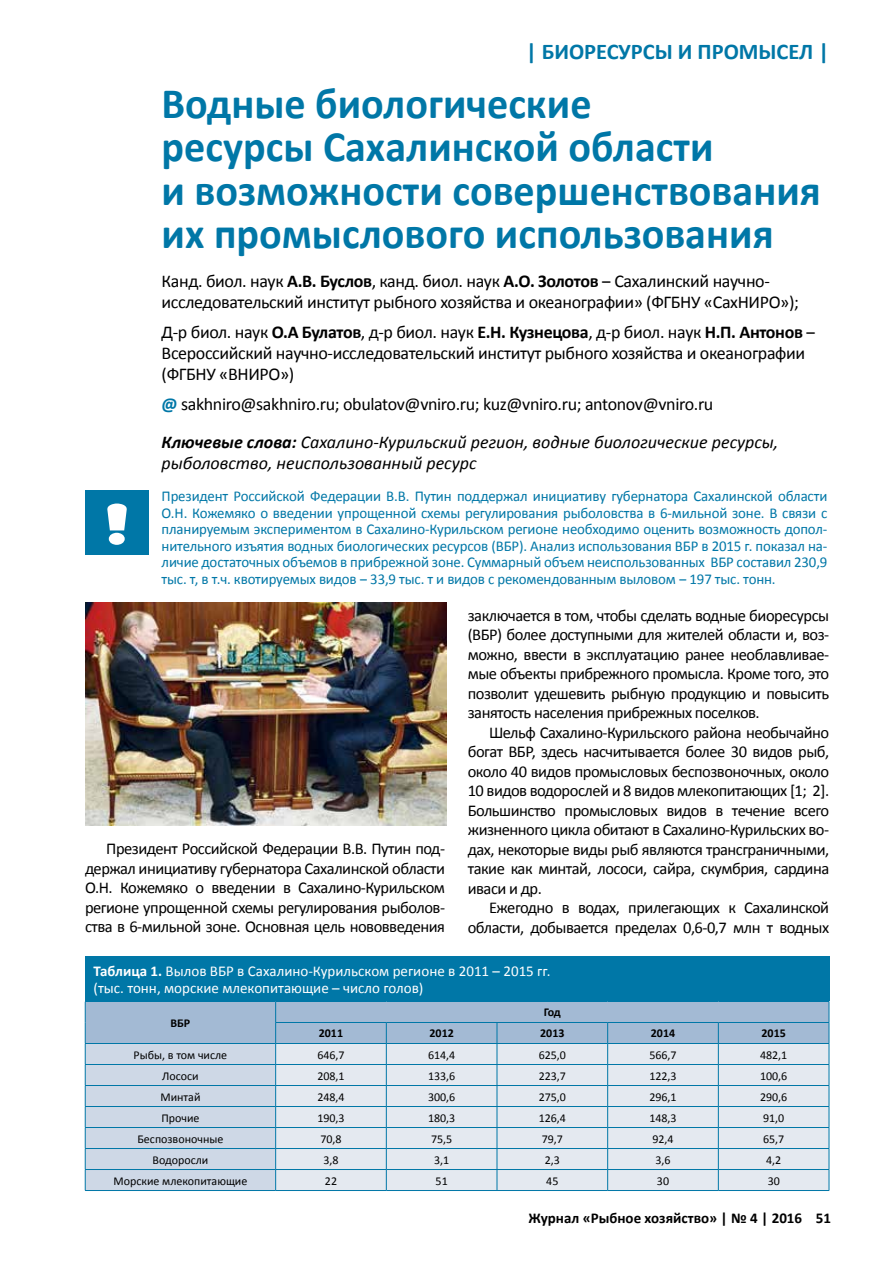
<style>
.page{position:relative;width:893px;height:1263px;background:#fff}
.page>*{position:absolute;margin:0;border:0;box-sizing:border-box;transform-origin:0 0}
.t1{font:67.5px "Bell Boy Lhf";color:#fff}
.t2{font:700 43.5px/43.5px "Calibri";color:#0077a7}
.t3{font:700 22.5px "Calibri";color:#0077a7}
.t4{font:18px/21px "Calibri";letter-spacing:-.02em;color:#000}
.t5{font:italic 18px "Calibri";color:#000}
.t6{font:16.5px/19.5px "Calibri";letter-spacing:-.03em;color:#000;text-align:justify}
.t7{font:15px/16.5px "Calibri";letter-spacing:-.01em;color:#0077a7;text-align:justify}
.t8{font:15px/16.5px "Calibri";color:#fff}
.t9{font:700 15px "Calibri";color:#000}
.t10{font:12px "Calibri";color:#000}
.t11{font:700 12px "Calibri";color:#000}
.s1{font-weight:700}
.s2{font-weight:700;color:#0077a7}
.s3{font-weight:700;font-style:italic}
.s4{font-style:italic}
</style>
<div class="page">
<div style="left:85px;top:490px;width:64px;height:65px;background:#0077a7"></div>
<img style="left:85px;top:602px;width:361px;height:223px">
<svg style="left:85px;top:1001px;width:745px;height:189px;background:#c5d5e3"></svg>
<hr style="left:85px;top:1190px;width:191px;height:1px;background:#0077a7">
<hr style="left:276px;top:1190px;width:110px;height:1px;background:#0077a7">
<hr style="left:386px;top:1190px;width:111px;height:1px;background:#0077a7">
<hr style="left:497px;top:1190px;width:111px;height:1px;background:#0077a7">
<hr style="left:608px;top:1190px;width:110px;height:1px;background:#0077a7">
<hr style="left:718px;top:1190px;width:111px;height:1px;background:#0077a7">
<div style="left:85px;top:956px;width:744px;height:45px;background:#0077a7"></div>
<h1 class="t1" style="left:102px;top:487px;width:27px">!</h1>
<h3 class="t3" style="left:526px;top:38px;width:305px">| БИОРЕСУРСЫ И ПРОМЫСЕЛ |</h3>
<h2 class="t2" style="left:162px;top:81px;width:661px">Водные биологические<br>ресурсы Сахалинской области<br>и возможности совершенствования их промыслового использования</h2>
<p class="t4" style="left:162px;top:271px;width:639px">Канд. биол. наук <span class="s1">А.В. Буслов</span>, канд. биол. наук <span class="s1">А.О. Золотов</span> ‒ Сахалинский научно&shy;исследовательский институт рыбного хозяйства и океанографии» (ФГБНУ «СахНИРО»);</p>
<p class="t4" style="left:162px;top:322px;width:655px">Д-р биол. наук <span class="s1">О.А Булатов</span>, д-р биол. наук <span class="s1">Е.Н. Кузнецова</span>, д-р биол. наук <span class="s1">Н.П. Антонов</span> ‒<br>Всероссийский научно-исследовательский институт рыбного хозяйства и океанографии (ФГБНУ «ВНИРО»)</p>
<p class="t4" style="left:162px;top:386px;width:618px;line-height:37.2px"><span class="s2">@</span> sakhniro@sakhniro.ru; obulatov@vniro.ru; kuz@vniro.ru; antonov@vniro.ru<br><span class="s3">Ключевые слова:</span> <span class="s4">Сахалино-Курильский регион, водные биологические ресурсы,</span></p>
<p class="t5" style="left:162px;top:450px;width:316px">рыболовство, неиспользованный ресурс</p>
<p class="t7" style="left:162px;top:488px;width:667px">Президент Российской Федерации В.В. Путин поддержал инициативу губернатора Сахалинской области О.Н. Кожемяко о введении упрощенной схемы регулирования рыболовства в 6-мильной зоне. В связи с планируемым экспериментом в Сахалино-Курильском регионе необходимо оценить возможность допол&shy;нительного изъятия водных биологических ресурсов (ВБР). Анализ использования ВБР в 2015 г. показал на&shy;личие достаточных объемов в прибрежной зоне. Суммарный объем неиспользованных ВБР составил 230,9 тыс. т, в т.ч. квотируемых видов ‒ 33,9 тыс. т и видов с рекомендованным выловом ‒ 197 тыс. тонн.</p>
<p class="t6" style="left:85px;top:839px;width:362px;text-indent:21px">Президент Российской Федерации В.В. Путин под&shy;держал инициативу губернатора Сахалинской области О.Н. Кожемяко о введении в Сахалино-Курильском регионе упрощенной схемы регулирования рыболов&shy;ства в 6-мильной зоне. Основная цель нововведения</p>
<p class="t6" style="left:468px;top:605px;width:363px">заключается в том, чтобы сделать водные биоресурсы (ВБР) более доступными для жителей области и, воз&shy;можно, ввести в эксплуатацию ранее необлавливае&shy;мые объекты прибрежного промысла. Кроме того, это позволит удешевить рыбную продукцию и повысить занятость населения прибрежных поселков.</p>
<p class="t6" style="left:468px;top:722px;width:363px;text-indent:21px">Шельф Сахалино-Курильского района необычайно богат ВБР, здесь насчитывается более 30 видов рыб, около 40 видов промысловых беспозвоночных, около 10 видов водорослей и 8 видов млекопитающих [1; 2].<br>Большинство промысловых видов в течение всего жизненного цикла обитают в Сахалино-Курильских во&shy;дах, некоторые виды рыб являются трансграничными, такие как минтай, лососи, сайра, скумбрия, сардина иваси и др.</p>
<p class="t6" style="left:468px;top:898px;width:363px;text-align:right">Ежегодно в водах, прилегающих к Сахалинской области, добывается пределах 0,6-0,7 млн т водных</p>
<p class="t8" style="left:94px;top:963px;width:459px"><span class="s1">Таблица 1.</span> Вылов ВБР в Сахалино-Курильском регионе в 2011 – 2015 гг. (тыс. тонн, морские млекопитающие – число голов)</p>
<p class="t11" style="left:171px;top:1015px;width:21px">ВБР</p>
<p class="t11" style="left:544px;top:1005px;width:19px">Год</p>
<p class="t11" style="left:319px;top:1026px;width:26px">2011</p>
<p class="t11" style="left:429px;top:1026px;width:26px">2012</p>
<p class="t11" style="left:540px;top:1026px;width:26px">2013</p>
<p class="t11" style="left:651px;top:1026px;width:26px">2014</p>
<p class="t11" style="left:761px;top:1026px;width:26px">2015</p>
<p class="t10" style="left:134px;top:1047px;width:95px">Рыбы, в том числе</p>
<p class="t10" style="left:317px;top:1047px;width:29px">646,7</p>
<p class="t10" style="left:428px;top:1047px;width:29px">614,4</p>
<p class="t10" style="left:539px;top:1047px;width:29px">625,0</p>
<p class="t10" style="left:649px;top:1047px;width:29px">566,7</p>
<p class="t10" style="left:760px;top:1047px;width:29px">482,1</p>
<p class="t10" style="left:162px;top:1068px;width:38px">Лососи</p>
<p class="t10" style="left:317px;top:1068px;width:29px">208,1</p>
<p class="t10" style="left:428px;top:1068px;width:29px">133,6</p>
<p class="t10" style="left:539px;top:1068px;width:29px">223,7</p>
<p class="t10" style="left:649px;top:1068px;width:29px">122,3</p>
<p class="t10" style="left:760px;top:1068px;width:29px">100,6</p>
<p class="t10" style="left:160px;top:1089px;width:42px">Минтай</p>
<p class="t10" style="left:317px;top:1089px;width:29px">248,4</p>
<p class="t10" style="left:428px;top:1089px;width:29px">300,6</p>
<p class="t10" style="left:539px;top:1089px;width:29px">275,0</p>
<p class="t10" style="left:649px;top:1089px;width:29px">296,1</p>
<p class="t10" style="left:760px;top:1089px;width:29px">290,6</p>
<p class="t10" style="left:161px;top:1110px;width:40px">Прочие</p>
<p class="t10" style="left:317px;top:1110px;width:29px">190,3</p>
<p class="t10" style="left:428px;top:1110px;width:29px">180,3</p>
<p class="t10" style="left:539px;top:1110px;width:29px">126,4</p>
<p class="t10" style="left:649px;top:1110px;width:29px">148,3</p>
<p class="t10" style="left:763px;top:1110px;width:23px">91,0</p>
<p class="t10" style="left:137px;top:1131px;width:87px">Беспозвоночные</p>
<p class="t10" style="left:320px;top:1131px;width:23px">70,8</p>
<p class="t10" style="left:431px;top:1131px;width:23px">75,5</p>
<p class="t10" style="left:542px;top:1131px;width:23px">79,7</p>
<p class="t10" style="left:652px;top:1131px;width:23px">92,4</p>
<p class="t10" style="left:763px;top:1131px;width:23px">65,7</p>
<p class="t10" style="left:153px;top:1152px;width:57px">Водоросли</p>
<p class="t10" style="left:323px;top:1152px;width:17px">3,8</p>
<p class="t10" style="left:434px;top:1152px;width:17px">3,1</p>
<p class="t10" style="left:545px;top:1152px;width:17px">2,3</p>
<p class="t10" style="left:655px;top:1152px;width:17px">3,6</p>
<p class="t10" style="left:766px;top:1152px;width:17px">4,2</p>
<p class="t10" style="left:114px;top:1173px;width:135px">Морские млекопитающие</p>
<p class="t10" style="left:325px;top:1173px;width:14px">22</p>
<p class="t10" style="left:436px;top:1173px;width:14px">51</p>
<p class="t10" style="left:546px;top:1173px;width:14px">45</p>
<p class="t10" style="left:657px;top:1173px;width:14px">30</p>
<p class="t10" style="left:768px;top:1173px;width:14px">30</p>
<p class="t9" style="left:529px;top:1208px;width:304px">Журнал «Рыбное хозяйство» | № 4 | 2016 51</p>
</div>
